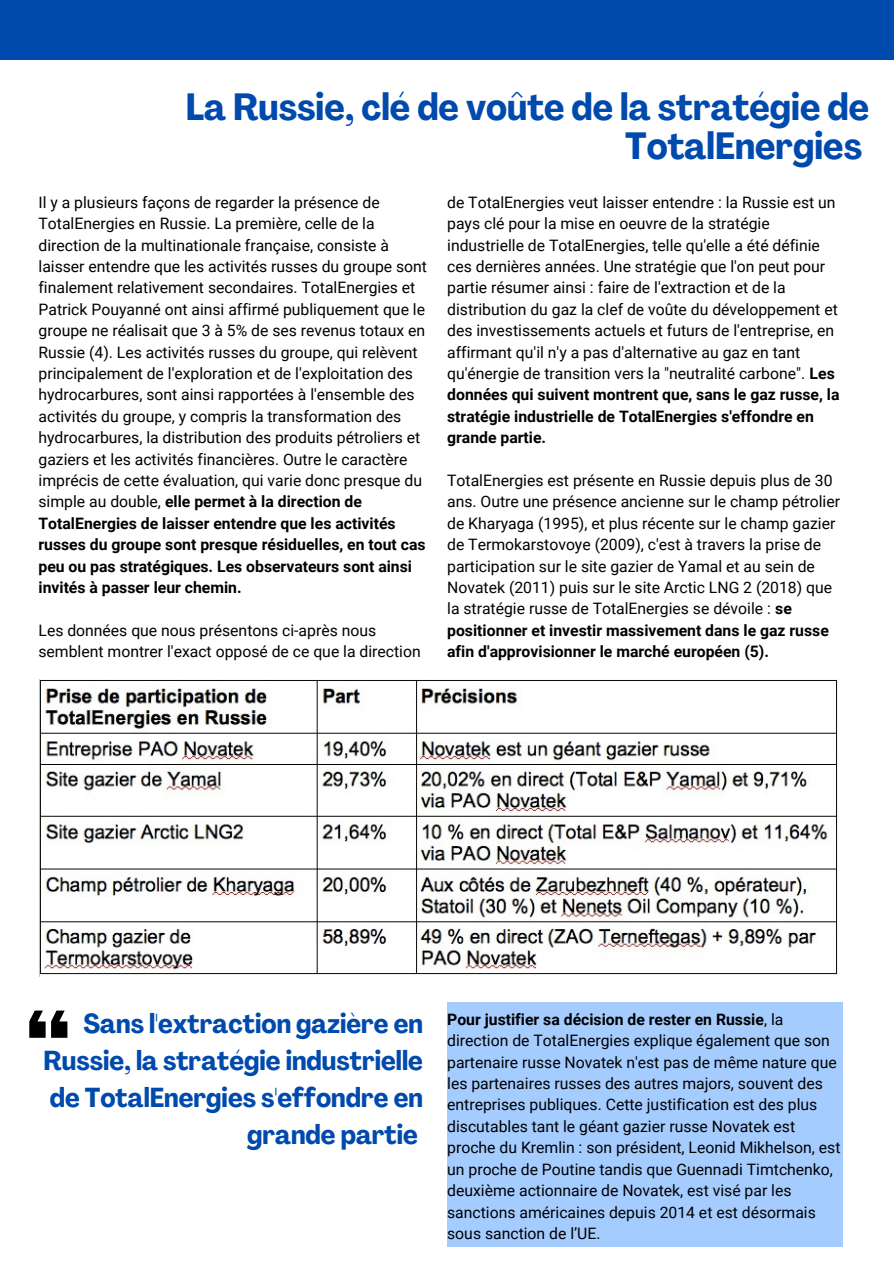
<style>
.page{position:relative;width:894px;height:1264px;background:#fff}
.page>*{position:absolute;margin:0;border:0;box-sizing:border-box;transform-origin:0 0}
.t1{font:700 condensed 37.35px/38.2px "Agrandir";color:#004aad;text-align:right}
.t2{font:700 condensed 27px/37.2px "Agrandir";color:#004aad;text-align:right}
.t3{font:15.75px/21.5px "Roboto";color:#000}
.s1{font-weight:700}
</style>
<div class="page">
<div style="left:0;top:0;width:893px;height:60px;background:#004aad"></div>
<svg style="left:29px;top:1010px;width:38px;height:27px"></svg>
<img style="left:38px;top:679px;width:800px;height:297px">
<div style="left:447px;top:1002px;width:395px;height:244px;background:#a5ccff"></div>
<p class="t1" style="left:186px;top:92px;width:684px">La Russie, clé de voûte de la stratégie de<br>TotalEnergies</p>
<p class="t3" style="left:38px;top:192px;width:390px">Il y a plusieurs façons de regarder la présence de TotalEnergies en Russie. La première, celle de la direction de la multinationale française, consiste à laisser entendre que les activités russes du groupe sont finalement relativement secondaires. TotalEnergies et Patrick Pouyanné ont ainsi affirmé publiquement que le groupe ne réalisait que 3 à 5% de ses revenus totaux en Russie (4). Les activités russes du groupe, qui relèvent principalement de l'exploration et de l'exploitation des hydrocarbures, sont ainsi rapportées à l'ensemble des activités du groupe, y compris la transformation des hydrocarbures, la distribution des produits pétroliers et gaziers et les activités financières. Outre le caractère imprécis de cette évaluation, qui varie donc presque du simple au double, <span class="s1">elle permet à la direction de TotalEnergies de laisser entendre que les activités russes du groupe sont presque résiduelles, en tout cas peu ou pas stratégiques. Les observateurs sont ainsi invités à passer leur chemin.</span></p>
<p class="t3" style="left:38px;top:619px;width:383px">Les données que nous présentons ci-après nous semblent montrer l'exact opposé de ce que la direction</p>
<p class="t3" style="left:447px;top:192px;width:393px">de TotalEnergies veut laisser entendre : la Russie est un pays clé pour la mise en oeuvre de la stratégie industrielle de TotalEnergies, telle qu'elle a été définie ces dernières années. Une stratégie que l'on peut pour partie résumer ainsi : faire de l'extraction et de la distribution du gaz la clef de voûte du développement et des investissements actuels et futurs de l'entreprise, en affirmant qu'il n'y a pas d'alternative au gaz en tant qu'énergie de transition vers la "neutralité carbone". <span class="s1">Les données qui suivent montrent que, sans le gaz russe, la stratégie industrielle de TotalEnergies s'effondre en grande partie.</span></p>
<p class="t3" style="left:447px;top:470px;width:394px">TotalEnergies est présente en Russie depuis plus de 30 ans. Outre une présence ancienne sur le champ pétrolier de Kharyaga (1995), et plus récente sur le champ gazier de Termokarstovoye (2009), c'est à travers la prise de participation sur le site gazier de Yamal et au sein de Novatek (2011) puis sur le site Arctic LNG 2 (2018) que la stratégie russe de TotalEnergies se dévoile : <span class="s1">se positionner et investir massivement dans le gaz russe afin d'approvisionner le marché européen (5).</span></p>
<p class="t2" style="left:43px;top:1007px;width:381px">Sans l'extraction gazière en<br>Russie, la stratégie industrielle de TotalEnergies s'effondre en grande partie</p>
<p class="t3" style="left:447px;top:1008px;width:394px"><span class="s1">Pour justifier sa décision de rester en Russie</span>, la direction de TotalEnergies explique également que son partenaire russe Novatek n'est pas de même nature que les partenaires russes des autres majors, souvent des entreprises publiques. Cette justification est des plus discutables tant le géant gazier russe Novatek est proche du Kremlin : son président, Leonid Mikhelson, est un proche de Poutine tandis que Guennadi Timtchenko, deuxième actionnaire de Novatek, est visé par les sanctions américaines depuis 2014 et est désormais sous sanction de l’UE.</p>
</div>
